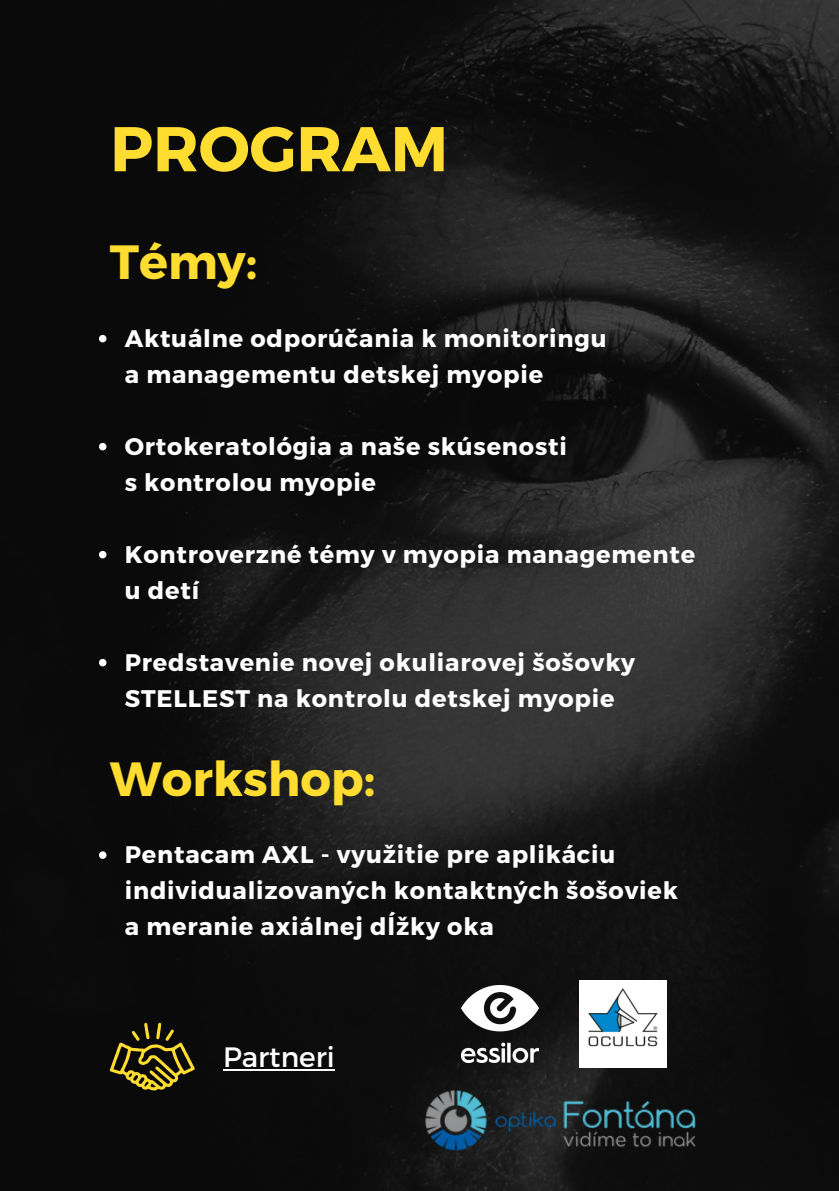
<style>
.page{position:relative;width:839px;height:1191px;background:#fff}
.page>*{position:absolute;margin:0;border:0;box-sizing:border-box;transform-origin:0 0}
.t1{font:700 63px "Montserrat";color:#ffdd30}
.t2{font:700 48px "Montserrat";color:#ffdd30}
.t3{font:28px "Montserrat";color:#fff}
.t4{font:700 24px/36px "Montserrat";letter-spacing:.035em;color:#fff}
</style>
<div class="page">
<img style="left:0;top:0;width:838px;height:1191px">
<svg style="left:99px;top:335px;width:7px;height:7px"></svg>
<svg style="left:99px;top:443px;width:7px;height:7px"></svg>
<svg style="left:99px;top:551px;width:7px;height:7px"></svg>
<svg style="left:99px;top:659px;width:7px;height:7px"></svg>
<svg style="left:110px;top:1023px;width:85px;height:67px;background:#473f13"></svg>
<img style="left:462px;top:986px;width:76px;height:76px">
<img style="left:579px;top:980px;width:87px;height:87px">
<img style="left:426px;top:1091px;width:270px;height:60px">
<svg style="left:99px;top:851px;width:7px;height:8px"></svg>
<hr style="left:223px;top:1069px;width:112px;height:1px;background:#fff">
<p class="t1" style="left:110px;top:108px;width:339px">PROGRAM</p>
<p class="t2" style="left:110px;top:231px;width:149px">Témy:</p>
<p class="t4" style="left:125px;top:319px;width:483px">Aktuálne odporúčania k monitoringu a managementu detskej myopie</p>
<p class="t4" style="left:125px;top:427px;width:443px">Ortokeratológia a naše skúsenosti s kontrolou myopie</p>
<p class="t4" style="left:125px;top:535px;width:572px">Kontroverzné témy v myopia managemente u detí</p>
<p class="t4" style="left:125px;top:643px;width:512px">Predstavenie novej okuliarovej šošovky<br>STELLEST na kontrolu detskej myopie</p>
<p class="t2" style="left:110px;top:747px;width:267px">Workshop:</p>
<p class="t4" style="left:125px;top:836px;width:554px">Pentacam AXL - využitie pre aplikáciu individualizovaných kontaktných šošoviek a meranie axiálnej dĺžky oka</p>
<p class="t3" style="left:223px;top:1039px;width:113px">Partneri</p>
</div>
